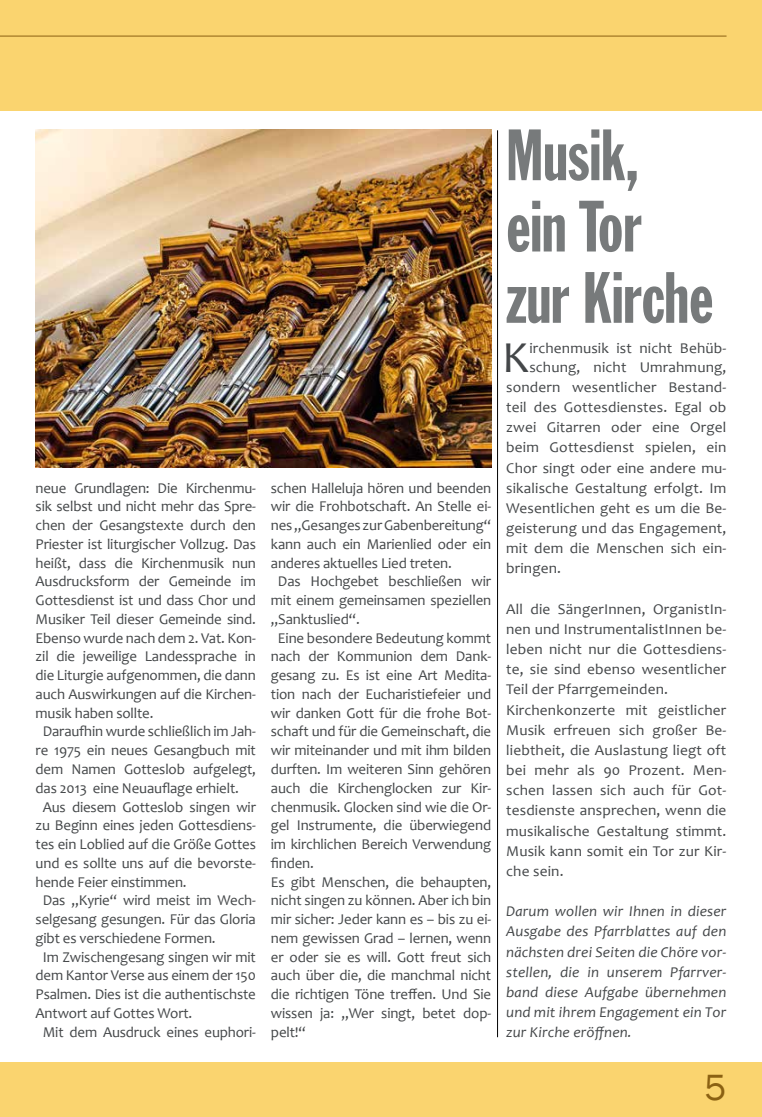
<style>
.page{position:relative;width:762px;height:1117px;background:#fff}
.page>*{position:absolute;margin:0;border:0;box-sizing:border-box;transform-origin:0 0}
.t1{font:extra-condensed 71.25px/71.2px "Franklin Gothic";color:#777a7b}
.t2{font:44.5px "Candara";color:#444749}
.t3{font:37.5px "Franklin Gothic";color:#8b6112}
.t4{font:15px/20.1px "Candara";letter-spacing:-.01em;color:#444749;text-align:justify}
.t5{font:15px/20.1px "Candara";letter-spacing:.01em;color:#444749}
.t6{font:italic 15px/20.1px "Candara";letter-spacing:.01em;color:#444749;text-align:justify}
</style>
<div class="page">
<div style="left:0;top:0;width:762px;height:110px;background:#fad46f"></div>
<hr style="left:0;top:36px;width:726px;height:1px;background:#8b6112">
<div style="left:0;top:1062px;width:762px;height:54px;background:#fad46f"></div>
<hr style="left:497px;top:130px;width:1px;height:906px;background:#000">
<img style="left:36px;top:129px;width:455px;height:338px">
<p class="t4" style="left:36px;top:477px;width:222px">neue Grundlagen: Die Kirchenmu-</p>
<p class="t4" style="left:36px;top:496px;width:222px">sik selbst und nicht mehr das Spre-</p>
<p class="t4" style="left:36px;top:515px;width:222px">chen der Gesangstexte durch den</p>
<p class="t4" style="left:36px;top:533px;width:222px">Priester ist liturgischer Vollzug. Das</p>
<p class="t4" style="left:36px;top:552px;width:222px">heißt, dass die Kirchenmusik nun</p>
<p class="t4" style="left:36px;top:571px;width:222px">Ausdrucksform der Gemeinde im</p>
<p class="t4" style="left:36px;top:590px;width:222px">Gottesdienst ist und dass Chor und</p>
<p class="t4" style="left:36px;top:608px;width:222px">Musiker Teil dieser Gemeinde sind.</p>
<p class="t4" style="left:36px;top:627px;width:222px">Ebenso wurde nach dem 2. Vat. Kon-</p>
<p class="t4" style="left:36px;top:646px;width:222px">zil die jeweilige Landessprache in</p>
<p class="t4" style="left:36px;top:665px;width:222px">die Liturgie aufgenommen, die dann</p>
<p class="t4" style="left:36px;top:683px;width:222px">auch Auswirkungen auf die Kirchen-</p>
<p class="t4" style="left:36px;top:702px;width:119px">musik haben sollte.</p>
<p class="t4" style="left:43px;top:721px;width:215px">Daraufhin wurde schließlich im Jah-</p>
<p class="t4" style="left:36px;top:740px;width:222px">re 1975 ein neues Gesangbuch mit</p>
<p class="t4" style="left:36px;top:758px;width:222px">dem Namen Gotteslob aufgelegt,</p>
<p class="t4" style="left:36px;top:777px;width:205px">das 2013 eine Neuauflage erhielt.</p>
<p class="t4" style="left:43px;top:796px;width:215px">Aus diesem Gotteslob singen wir</p>
<p class="t4" style="left:36px;top:815px;width:222px">zu Beginn eines jeden Gottesdiens-</p>
<p class="t4" style="left:36px;top:833px;width:222px">tes ein Loblied auf die Größe Gottes</p>
<p class="t4" style="left:36px;top:852px;width:222px">und es sollte uns auf die bevorste-</p>
<p class="t4" style="left:36px;top:871px;width:153px">hende Feier einstimmen.</p>
<p class="t4" style="left:43px;top:890px;width:215px">Das „Kyrie“ wird meist im Wech-</p>
<p class="t4" style="left:36px;top:908px;width:222px">selgesang gesungen. Für das Gloria</p>
<p class="t4" style="left:36px;top:927px;width:181px">gibt es verschiedene Formen.</p>
<p class="t4" style="left:43px;top:946px;width:215px">Im Zwischengesang singen wir mit</p>
<p class="t4" style="left:36px;top:965px;width:222px">dem Kantor Verse aus einem der 150</p>
<p class="t4" style="left:36px;top:983px;width:222px">Psalmen. Dies ist die authentischste</p>
<p class="t4" style="left:36px;top:1002px;width:158px">Antwort auf Gottes Wort.</p>
<p class="t4" style="left:43px;top:1021px;width:215px">Mit dem Ausdruck eines euphori-</p>
<p class="t4" style="left:271px;top:477px;width:222px">schen Halleluja hören und beenden</p>
<p class="t4" style="left:271px;top:496px;width:222px">wir die Frohbotschaft. An Stelle ei-</p>
<p class="t4" style="left:271px;top:515px;width:222px">nes „Gesanges zur Gabenbereitung“</p>
<p class="t4" style="left:271px;top:533px;width:222px">kann auch ein Marienlied oder ein</p>
<p class="t4" style="left:271px;top:552px;width:182px">anderes aktuelles Lied treten.</p>
<p class="t4" style="left:278px;top:571px;width:215px">Das Hochgebet beschließen wir</p>
<p class="t4" style="left:271px;top:590px;width:222px">mit einem gemeinsamen speziellen</p>
<p class="t4" style="left:271px;top:608px;width:90px">„Sanktuslied“.</p>
<p class="t4" style="left:278px;top:627px;width:215px">Eine besondere Bedeutung kommt</p>
<p class="t4" style="left:271px;top:646px;width:222px">nach der Kommunion dem Dank-</p>
<p class="t4" style="left:271px;top:665px;width:222px">gesang zu. Es ist eine Art Medita-</p>
<p class="t4" style="left:271px;top:683px;width:222px">tion nach der Eucharistiefeier und</p>
<p class="t4" style="left:271px;top:702px;width:222px">wir danken Gott für die frohe Bot-</p>
<p class="t4" style="left:271px;top:721px;width:222px">schaft und für die Gemeinschaft, die</p>
<p class="t4" style="left:271px;top:740px;width:222px">wir miteinander und mit ihm bilden</p>
<p class="t4" style="left:271px;top:758px;width:222px">durften. Im weiteren Sinn gehören</p>
<p class="t4" style="left:271px;top:777px;width:222px">auch die Kirchenglocken zur Kir-</p>
<p class="t4" style="left:271px;top:796px;width:222px">chenmusik. Glocken sind wie die Or-</p>
<p class="t4" style="left:271px;top:815px;width:222px">gel Instrumente, die überwiegend</p>
<p class="t4" style="left:271px;top:833px;width:222px">im kirchlichen Bereich Verwendung</p>
<p class="t4" style="left:271px;top:852px;width:44px">finden.</p>
<p class="t4" style="left:271px;top:871px;width:222px">Es gibt Menschen, die behaupten,</p>
<p class="t4" style="left:271px;top:890px;width:222px">nicht singen zu können. Aber ich bin</p>
<p class="t4" style="left:271px;top:908px;width:222px">mir sicher: Jeder kann es – bis zu ei-</p>
<p class="t4" style="left:271px;top:927px;width:222px">nem gewissen Grad – lernen, wenn</p>
<p class="t4" style="left:271px;top:946px;width:222px">er oder sie es will. Gott freut sich</p>
<p class="t4" style="left:271px;top:965px;width:222px">auch über die, die manchmal nicht</p>
<p class="t4" style="left:271px;top:983px;width:222px">die richtigen Töne treffen. Und Sie</p>
<p class="t4" style="left:271px;top:1002px;width:222px">wissen ja: „Wer singt, betet dop-</p>
<p class="t4" style="left:271px;top:1021px;width:37px">pelt!“</p>
<h1 class="t1" style="left:506px;top:122px;width:209px">Musik, ein Tor zur Kirche</h1>
<h2 class="t2" style="left:502px;top:329px;width:28px">K</h2>
<p class="t5" style="left:529px;top:338px;width:199px;line-height:18.8px">irchenmusik ist nicht Behüb&shy;schung, nicht Umrahmung,</p>
<p class="t4" style="left:506px;top:377px;width:222px">sondern wesentlicher Bestand&shy;teil des Gottesdienstes. Egal ob zwei Gitarren oder eine Orgel beim Gottesdienst spielen, ein Chor singt oder eine andere mu&shy;sikalische Gestaltung erfolgt. Im Wesentlichen geht es um die Be&shy;geisterung und das Engagement, mit dem die Menschen sich ein&shy;bringen.</p>
<p class="t5" style="left:506px;top:598px;width:222px">All die SängerInnen, OrganistIn&shy;nen und InstrumentalistInnen be&shy;leben nicht nur die Gottesdiens&shy;te, sie sind ebenso wesentlicher<br>Teil der Pfarrgemeinden.<br>Kirchenkonzerte mit geistlicher<br>Musik erfreuen sich großer Be&shy;liebtheit, die Auslastung liegt oft bei mehr als 90 Prozent. Men&shy;schen lassen sich auch für Got&shy;tesdienste ansprechen, wenn die musikalische Gestaltung stimmt.<br>Musik kann somit ein Tor zur Kir&shy;che sein.</p>
<p class="t6" style="left:506px;top:900px;width:222px">Darum wollen wir Ihnen in dieser Ausgabe des Pfarrblattes auf den nächsten drei Seiten die Chöre vor&shy;stellen, die in unserem Pfarrver&shy;band diese Aufgabe übernehmen und mit ihrem Engagement ein Tor zur Kirche eröffnen.</p>
<h3 class="t3" style="left:704px;top:1063px;width:23px">5</h3>
</div>
